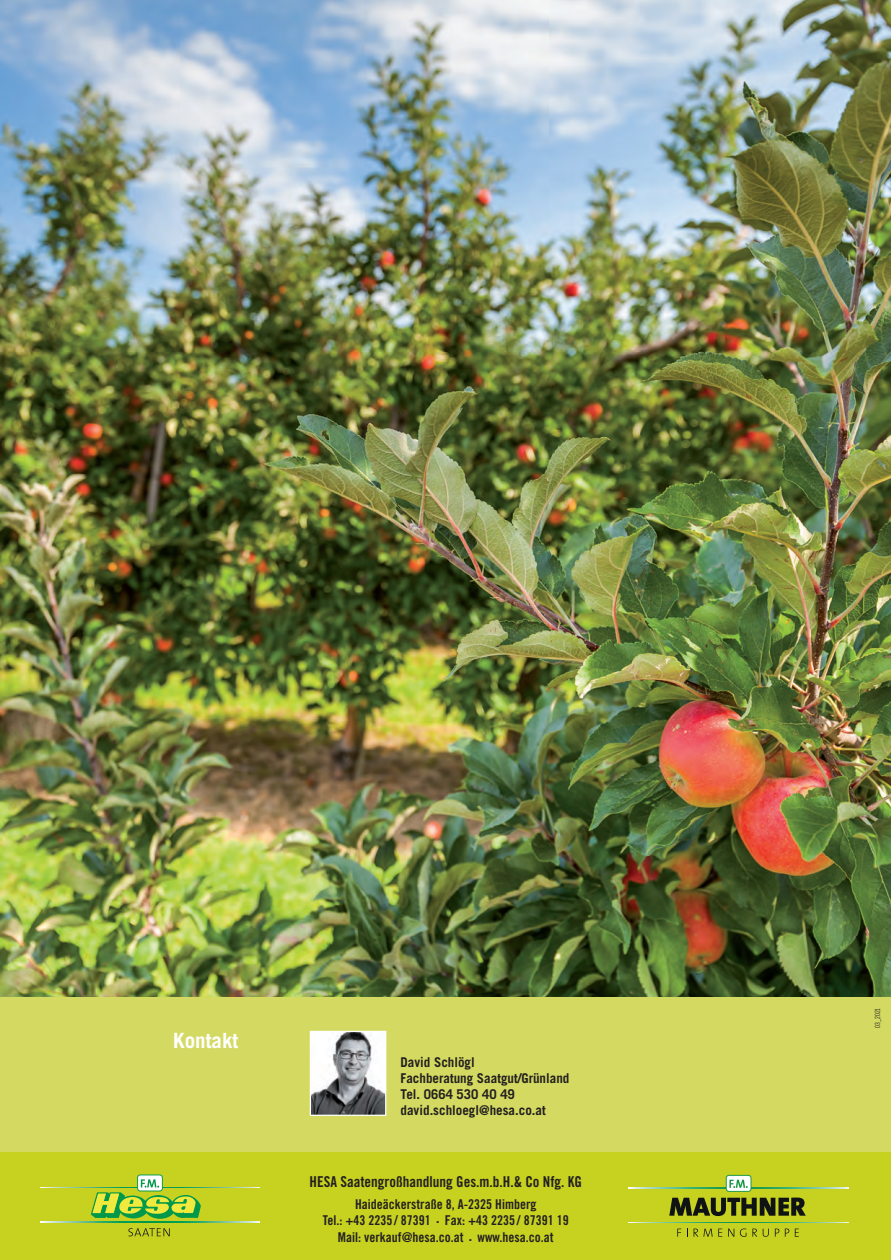
<style>
.page{position:relative;width:891px;height:1260px;background:#fff}
.page>*{position:absolute;margin:0;border:0;box-sizing:border-box;transform-origin:0 0}
.t1{font:700 21px "Trade Gothic";color:#fff}
.t2{font:15px "Trade Gothic Bold Cond Twenty";color:#231f20}
.t3{font:13.5px/16.8px "Trade Gothic Bold Cond Twenty";color:#231f20;text-align:center}
.t4{font:700 13.5px/15.9px "Trade Gothic";color:#231f20}
.t5{font:7.2px "Trade Gothic Cond Eighteen";color:#231f20;scale:.89 1}
</style>
<div class="page">
<img style="left:0;top:0;width:890px;height:1259px">
<p class="t1" style="left:173px;top:1032px;width:67px">Kontakt</p>
<p class="t4" style="left:400px;top:1055px;width:76px">David Schlögl</p>
<p class="t4" style="left:400px;top:1070px;width:170px">Fachberatung Saatgut/Grünland<br>Tel. 0664 530 40 49 david.schloegl@hesa.co.at</p>
<p class="t2" style="left:309px;top:1176px;width:274px">HESA Saatengroßhandlung Ges.m.b.H.&amp; Co Nfg. KG</p>
<p class="t3" style="left:323px;top:1196px;width:247px">Haideäckerstraße 8, A-2325 Himberg<br>Tel.: +43 2235 / 87391 ■ Fax: +43 2235 / 87391 19<br>Mail: verkauf@hesa.co.at ■ www.hesa.co.at</p>
<p class="t5" style="left:874px;top:1027px;width:24px;rotate:-90deg">03_2021</p>
</div>
